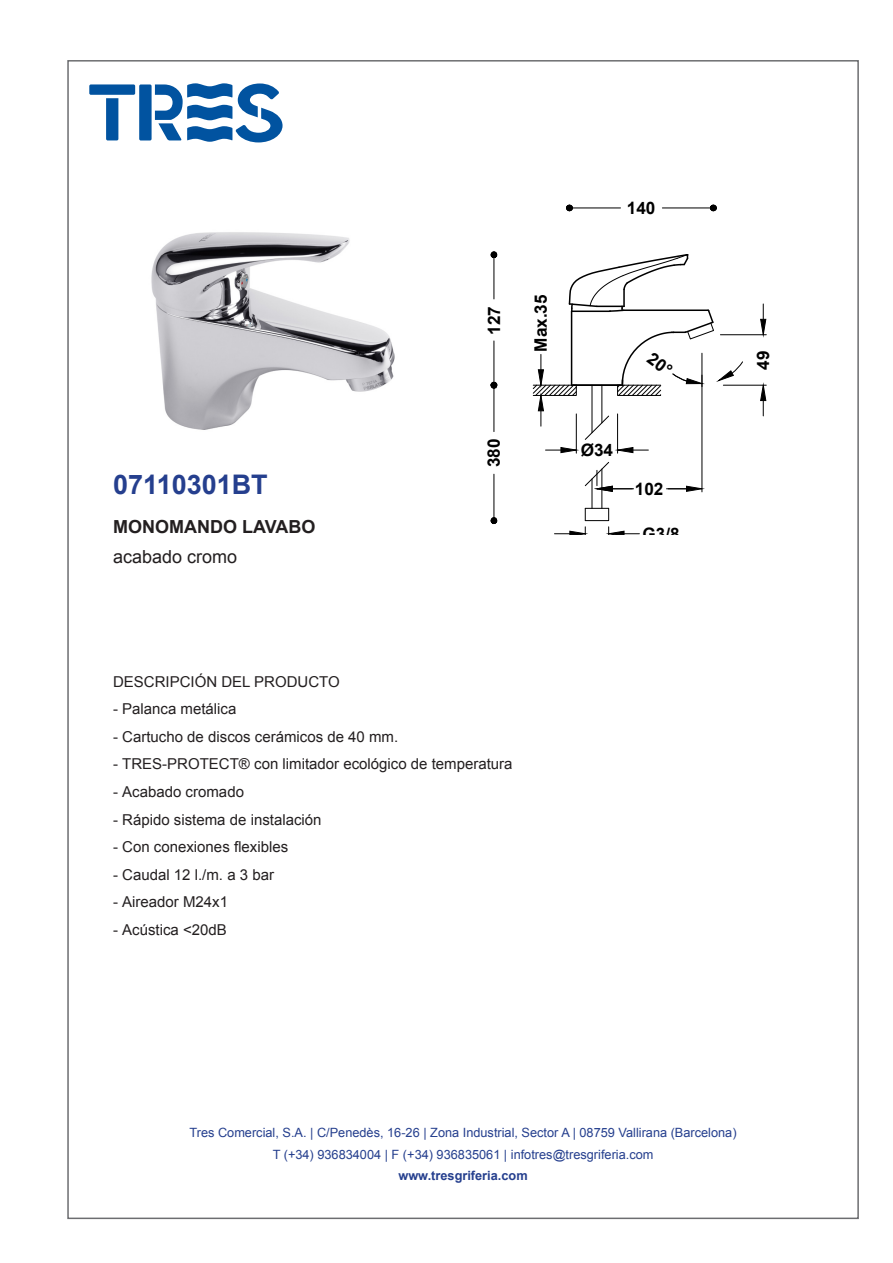
<style>
.page{position:relative;width:893px;height:1263px;background:#fff}
.page>*{position:absolute;margin:0;border:0;box-sizing:border-box;transform-origin:0 0}
.t1{font:700 27px "Arial";color:#253f8e}
.t2{font:700 18px "Arial";color:#231f20}
.t3{font:18px "Arial";color:#231f20}
.t4{font:700 17.1px "Arial";color:#000}
.t5{font:15px "Arial";color:#231f20}
.t6{font:12.75px "Arial";color:#253f8e}
.t7{font:700 12.75px "Arial";color:#253f8e}
</style>
<div class="page">
<div style="left:89px;top:84px;width:46px;height:11px;background:#0153a0;border-radius:2px"></div>
<svg style="left:106px;top:98px;width:12px;height:42px"></svg>
<div style="left:139px;top:84px;width:13px;height:56px;background:#0153a0;border-radius:2px"></div>
<svg style="left:155px;top:83px;width:128px;height:59px"></svg>
<img style="left:151px;top:232px;width:244px;height:198px">
<hr style="left:576px;top:414px;width:1px;height:39px;background:#000">
<hr style="left:617px;top:414px;width:1px;height:39px;background:#000">
<svg style="left:545px;top:447px;width:32px;height:6px"></svg>
<svg style="left:617px;top:447px;width:31px;height:6px"></svg>
<hr style="left:662px;top:207px;width:51px;height:1px;background:#000">
<hr style="left:569px;top:207px;width:51px;height:1px;background:#000">
<svg style="left:710px;top:204px;width:7px;height:7px"></svg>
<svg style="left:566px;top:204px;width:7px;height:7px"></svg>
<hr style="left:720px;top:334px;width:46px;height:1px;background:#000">
<hr style="left:723px;top:385px;width:43px;height:1px;background:#000">
<svg style="left:760px;top:304px;width:6px;height:31px"></svg>
<svg style="left:760px;top:384px;width:6px;height:32px"></svg>
<svg style="left:554px;top:527px;width:32px;height:8px"></svg>
<svg style="left:608px;top:527px;width:31px;height:8px"></svg>
<hr style="left:493px;top:385px;width:1px;height:47px;background:#000">
<hr style="left:493px;top:474px;width:1px;height:47px;background:#000">
<svg style="left:490px;top:517px;width:7px;height:7px"></svg>
<hr style="left:701px;top:353px;width:1px;height:139px;background:#000">
<svg style="left:666px;top:485px;width:37px;height:7px"></svg>
<svg style="left:584px;top:462px;width:50px;height:59px"></svg>
<hr style="left:493px;top:255px;width:1px;height:44px;background:#000">
<hr style="left:493px;top:341px;width:1px;height:44px;background:#000">
<svg style="left:490px;top:251px;width:7px;height:7px"></svg>
<svg style="left:490px;top:382px;width:7px;height:7px"></svg>
<svg style="left:532px;top:254px;width:212px;height:187px"></svg>
<p class="t1" style="left:113px;top:466px;width:156px">07110301BT</p>
<p class="t2" style="left:113px;top:515px;width:204px">MONOMANDO LAVABO</p>
<p class="t3" style="left:113px;top:545px;width:126px">acabado cromo</p>
<p class="t4" style="left:482px;top:335px;width:30px;rotate:-90deg">127</p>
<p class="t4" style="left:529px;top:352px;width:59px;rotate:-90deg">Max.35</p>
<p class="t4" style="left:627px;top:196px;width:30px">140</p>
<p class="t4" style="left:482px;top:467px;width:30px;rotate:-90deg">380</p>
<p class="t4" style="left:581px;top:438px;width:34px">Ø34</p>
<p class="t4" style="left:635px;top:477px;width:30px">102</p>
<p class="t4" style="left:642px;top:522px;width:39px">G3/8</p>
<p class="t5" style="left:113px;top:671px;width:228px">DESCRIPCIÓN DEL PRODUCTO</p>
<p class="t5" style="left:113px;top:699px;width:125px">- Palanca metálica</p>
<p class="t5" style="left:113px;top:727px;width:287px">- Cartucho de discos cerámicos de 40 mm.</p>
<p class="t5" style="left:113px;top:754px;width:401px">- TRES-PROTECT® con limitador ecológico de temperatura</p>
<p class="t5" style="left:113px;top:782px;width:132px">- Acabado cromado</p>
<p class="t5" style="left:113px;top:809px;width:210px">- Rápido sistema de instalación</p>
<p class="t5" style="left:113px;top:837px;width:177px">- Con conexiones flexibles</p>
<p class="t5" style="left:113px;top:865px;width:162px">- Caudal 12 l./m. a 3 bar</p>
<p class="t5" style="left:113px;top:892px;width:117px">- Aireador M24x1</p>
<p class="t5" style="left:113px;top:920px;width:115px">- Acústica &lt;20dB</p>
<p class="t4" style="left:751px;top:370px;width:21px;rotate:-90deg">49</p>
<p class="t6" style="left:189px;top:1125px;width:549px">Tres Comercial, S.A. | C/Penedès, 16-26 | Zona Industrial, Sector A | 08759 Vallirana (Barcelona)</p>
<p class="t6" style="left:273px;top:1146px;width:382px">T (+34) 936834004 | F (+34) 936835061 | infotres@tresgriferia.com</p>
<p class="t7" style="left:398px;top:1167px;width:131px">www.tresgriferia.com</p>
</div>
